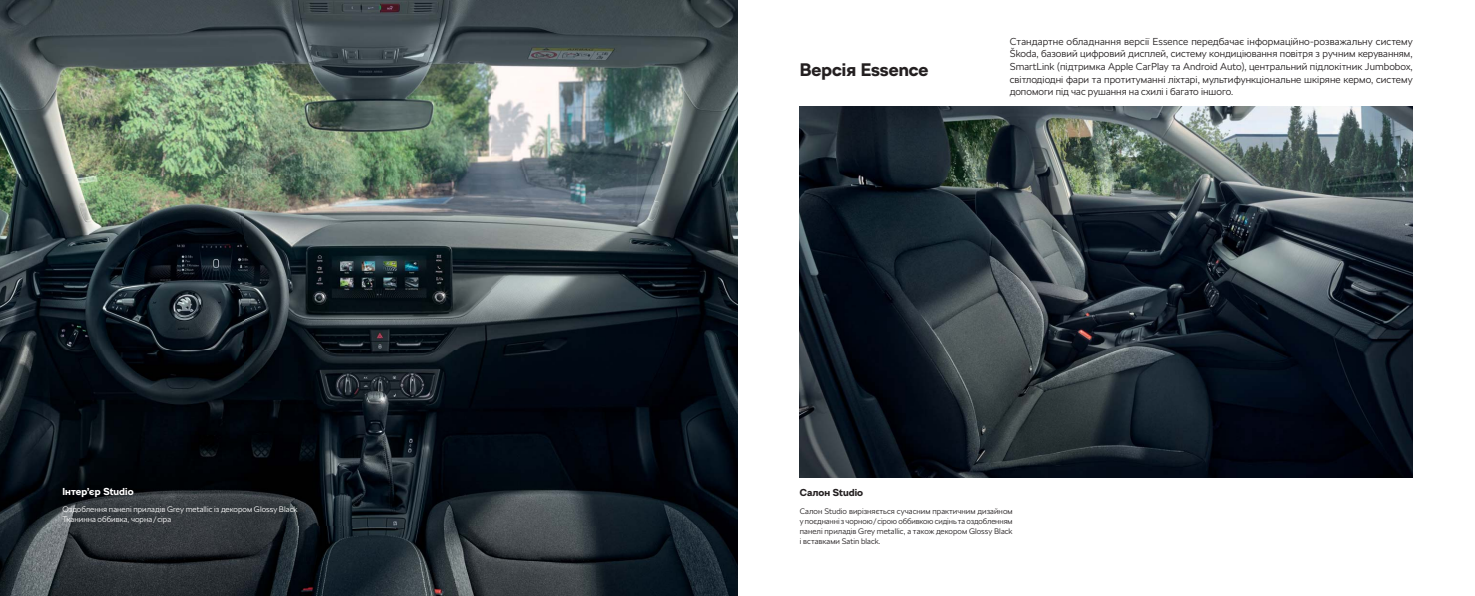
<style>
.page{position:relative;width:1475px;height:596px;background:#fff}
.page>*{position:absolute;margin:0;border:0;box-sizing:border-box;transform-origin:0 0}
.t1{font:700 18px "SKODA Next";color:#231f20}
.t2{font:300 10px/12.5px "SKODA Next";letter-spacing:.005em;color:#231f20;text-align:justify}
.t3{font:700 10px "SKODA Next";letter-spacing:.005em;color:#fff}
.t4{font:700 10px "SKODA Next";letter-spacing:.005em;color:#231f20}
.t5{font:300 8px/10px "SKODA Next";letter-spacing:.005em;color:#231f20;text-align:justify}
.t6{font:300 8px/10px "SKODA Next";letter-spacing:.005em;color:#fff}
</style>
<div class="page">
<img style="left:799px;top:106px;width:613px;height:371px">
<img style="left:0;top:0;width:737px;height:595px">
<p class="t3" style="left:62px;top:487px;width:73px">Інтер’єр Studio</p>
<p class="t6" style="left:62px;top:505px;width:236px">Оздоблення панелі приладів Grey metallic із декором Glossy Black<br>Тканинна оббивка, чорна / сіра</p>
<h1 class="t1" style="left:799px;top:63px;width:130px">Версія Essence</h1>
<p class="t2" style="left:1009px;top:36px;width:404px">Стандартне обладнання версії Essence передбачає інформаційно-розважальну систему Škoda, базовий цифровий дисплей, систему кондиціювання повітря з ручним керуванням, SmartLink (підтримка Apple CarPlay та Android Auto), центральний підлокітник Jumbobox, світлодіодні фари та протитуманні ліхтарі, мультифункціональне шкіряне кермо, систему допомоги під час рушання на схилі і багато іншого.</p>
<p class="t4" style="left:799px;top:488px;width:65px">Салон Studio</p>
<p class="t5" style="left:799px;top:506px;width:214px">Салон Studio вирізняється сучасним практичним дизайном у поєднанні з чорною / сірою оббивкою сидінь та оздобленням панелі приладів Grey metallic, а також декором Glossy Black і вставками Satin black.</p>
</div>
